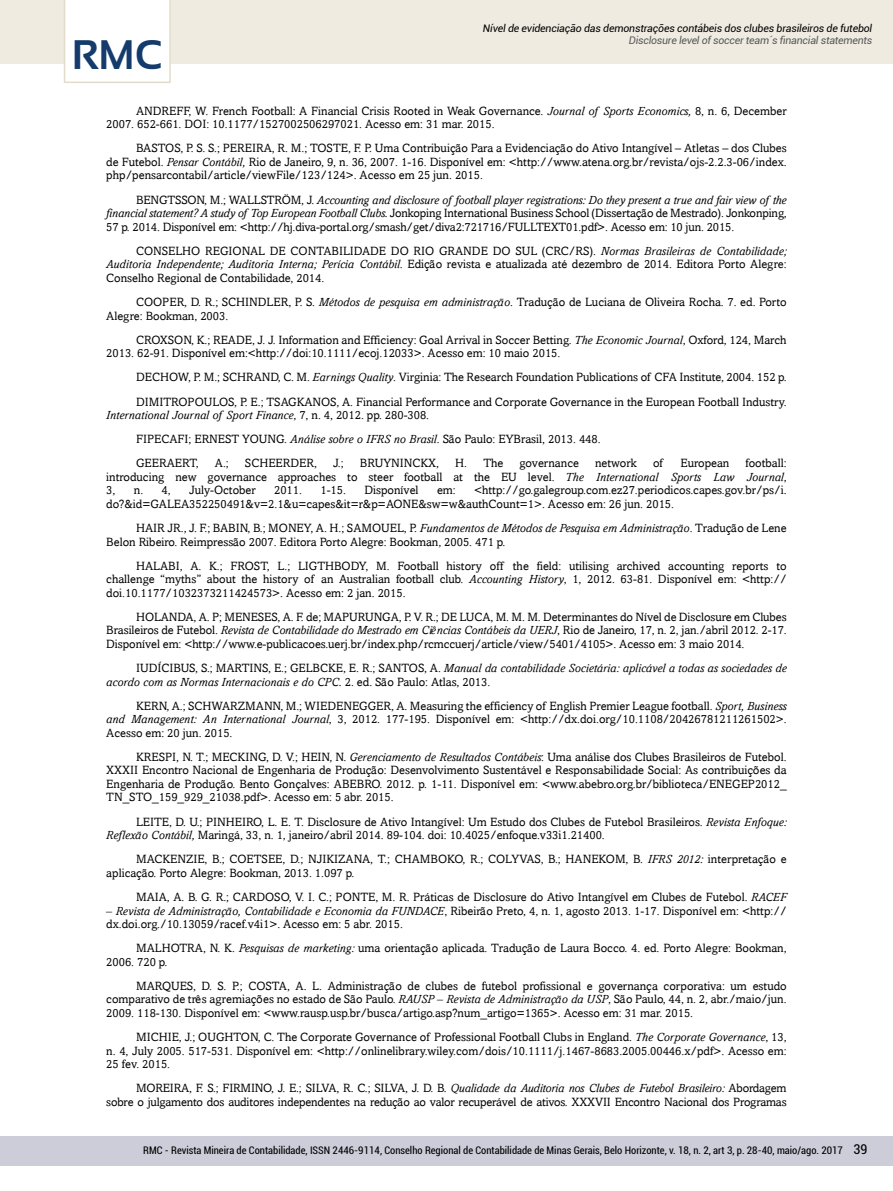
<style>
.page{position:relative;width:893px;height:1191px;background:#fff}
.page>*{position:absolute;margin:0;border:0;box-sizing:border-box;transform-origin:0 0}
.t1{font:700 41.25px "Sansation";color:#143b6b}
.t2{font:condensed 13.5px "Roboto";color:#000}
.t3{font:12px/13.5px "Amasis";color:#000}
.t4{font:italic 12px/13.5px "Amasis";color:#000}
.t5{font:condensed 10.5px "Roboto";color:#000}
.t6{font:italic 10.5px "Roboto";letter-spacing:-.015em;color:#000}
.t7{font:italic 10.5px "Roboto";letter-spacing:-.02em;color:#58595b}
.s1{font-style:italic}
.s2{font-style:normal}
</style>
<div class="page">
<div style="left:0;top:1135px;width:893px;height:30px;background:#cdcdda"></div>
<div style="left:0;top:0;width:893px;height:64px;background:#efebe1"></div>
<div style="left:64px;top:0;width:107px;height:83px;background:#fff"></div>
<h1 class="t1" style="left:72px;top:32px;width:92px">RMC</h1>
<p class="t6" style="left:483px;top:21px;width:391px">Nível de evidenciação das demonstrações contábeis dos clubes brasileiros de futebol</p>
<p class="t7" style="left:629px;top:33px;width:245px">Disclosure level of soccer team´s financial statements</p>
<p class="t3" style="left:106px;top:104px;width:682px;text-indent:30px">ANDREFF, W. French Football: A Financial Crisis Rooted in Weak Governance. <span class="s1">Journal of Sports Economics,</span> 8, n. 6, December<br>2007. 652-661. DOI: 10.1177/1527002506297021. Acesso em: 31 mar. 2015.</p>
<p class="t3" style="left:106px;top:141px;width:682px;text-align:justify;text-indent:30px">BASTOS, P. S. S.; PEREIRA, R. M.; TOSTE, F. P. Uma Contribuição Para a Evidenciação do Ativo Intangível – Atletas – dos Clubes de Futebol. <span class="s1">Pensar Contábil,</span> Rio de Janeiro, 9, n. 36, 2007. 1-16. Disponível em: &lt;http://www.atena.org.br/revista/ojs-2.2.3-06/index. php/pensarcontabil/article/viewFile/123/124&gt;. Acesso em 25 jun. 2015.</p>
<p class="t3" style="left:106px;top:193px;width:682px;text-align:justify;text-indent:30px">BENGTSSON, M.; WALLSTRÖM, J. <span class="s1">Accounting and disclosure of football player registrations: Do they present a true and fair view of the financial statement? A study of Top European Football Clubs.</span> Jonkoping International Business School (Dissertação de Mestrado). Jonkonping, 57 p. 2014. Disponível em: &lt;http://hj.diva-portal.org/smash/get/diva2:721716/FULLTEXT01.pdf&gt;. Acesso em: 10 jun. 2015.</p>
<p class="t3" style="left:106px;top:244px;width:682px;text-align:justify;text-indent:30px">CONSELHO REGIONAL DE CONTABILIDADE DO RIO GRANDE DO SUL (CRC/RS). <span class="s1">Normas Brasileiras de Contabilidade; Auditoria Independente; Auditoria Interna; Perícia Contábil</span>. Edição revista e atualizada até dezembro de 2014. Editora Porto Alegre:<br>Conselho Regional de Contabilidade, 2014.</p>
<p class="t3" style="left:106px;top:295px;width:682px;text-indent:30px">COOPER, D. R.; SCHINDLER, P. S. <span class="s1">Métodos de pesquisa em administração</span>. Tradução de Luciana de Oliveira Rocha. 7. ed. Porto<br>Alegre: Bookman, 2003.</p>
<p class="t3" style="left:106px;top:333px;width:682px;text-indent:30px">CROXSON, K.; READE, J. J. Information and Efficiency: Goal Arrival in Soccer Betting. <span class="s1">The Economic Journal</span>, Oxford, 124, March<br>2013. 62-91. Disponível em:&lt;http://doi:10.1111/ecoj.12033&gt;. Acesso em: 10 maio 2015.</p>
<p class="t3" style="left:136px;top:365px;width:652px;line-height:24.2px">DECHOW, P. M.; SCHRAND, C. M. <span class="s1">Earnings Quality</span>. Virginia: The Research Foundation Publications of CFA Institute, 2004. 152 p.<br>DIMITROPOULOS, P. E.; TSAGKANOS, A. Financial Performance and Corporate Governance in the European Football Industry.</p>
<p class="t3" style="left:136px;top:403px;width:466px;line-height:24.2px;text-indent:-30px"><span class="s1">International Journal of Sport Finance</span>, 7, n. 4, 2012. pp. 280-308.<br>FIPECAFI; ERNEST YOUNG. <span class="s1">Análise sobre o IFRS no Brasil</span>. São Paulo: EYBrasil, 2013. 448.<br>GEERAERT,</p>
<p class="t3" style="left:106px;top:456px;width:682px;text-align:justify;text-indent:639px">football: introducing new governance approaches to steer football at the EU level. <span class="s1">The International Sports Law Journal</span>, 3,</p>
<p class="t3" style="left:215px;top:456px;width:15px">A.;</p>
<p class="t3" style="left:245px;top:456px;width:73px">SCHEERDER,</p>
<p class="t3" style="left:333px;top:456px;width:12px">J.;</p>
<p class="t3" style="left:360px;top:456px;width:81px">BRUYNINCKX,</p>
<p class="t3" style="left:455px;top:456px;width:50px">H. The</p>
<p class="t3" style="left:519px;top:456px;width:61px">governance</p>
<p class="t3" style="left:595px;top:456px;width:43px">network</p>
<p class="t3" style="left:653px;top:456px;width:11px">of</p>
<p class="t3" style="left:680px;top:456px;width:50px">European</p>
<p class="t3" style="left:106px;top:483px;width:682px;text-indent:368px">&lt;http://go.galegroup.com.ez27.periodicos.capes.gov.br/ps/i. do?&amp;id=GALEA352250491&amp;v=2.1&amp;u=capes&amp;it=r&amp;p=AONE&amp;sw=w&amp;authCount=1&gt;. Acesso em: 26 jun. 2015.</p>
<p class="t3" style="left:106px;top:521px;width:682px;text-indent:30px">HAIR JR., J. F.; BABIN, B.; MONEY, A. H.; SAMOUEL, P. <span class="s1">Fundamentos de Métodos de Pesquisa em Administração</span>. Tradução de Lene<br>Belon Ribeiro. Reimpressão 2007. Editora Porto Alegre: Bookman, 2005. 471 p.</p>
<p class="t3" style="left:106px;top:559px;width:682px;text-align:justify;text-indent:30px">HALABI, A. K.; FROST, L.; LIGTHBODY, M. Football history off the field: utilising archived accounting reports to challenge “myths” about the history of an Australian football club. <span class="s1">Accounting History</span>, 1, 2012. 63-81. Disponível em: &lt;http:// doi.10.1177/1032373211424573&gt;. Acesso em: 2 jan. 2015.</p>
<p class="t3" style="left:106px;top:610px;width:682px;text-align:justify;text-indent:30px">HOLANDA, A. P; MENESES, A. F. de; MAPURUNGA, P. V. R.; DE LUCA, M. M. M. Determinantes do Nível de Disclosure em Clubes Brasileiros de Futebol. <span class="s1">Revista de Contabilidade do Mestrado em Ciências Contábeis da UERJ</span>, Rio de Janeiro, 17, n. 2, jan./abril 2012. 2-17.<br>Disponível em: &lt;http://www.e-publicacoes.uerj.br/index.php/rcmccuerj/article/view/5401/4105&gt;. Acesso em: 3 maio 2014.</p>
<p class="t4" style="left:106px;top:661px;width:682px;text-indent:30px"><span class="s2">IUDÍCIBUS, S.; MARTINS, E.; GELBCKE, E. R.; SANTOS, A.</span> Manual da contabilidade Societária: aplicável a todas as sociedades de acordo com as Normas Internacionais e do CPC. <span class="s2">2. ed. São Paulo: Atlas, 2013.</span></p>
<p class="t3" style="left:106px;top:699px;width:682px;text-align:justify;text-indent:30px">KERN, A.; SCHWARZMANN, M.; WIEDENEGGER, A. Measuring the efficiency of English Premier League football. <span class="s1">Sport, Business and Management: An International Journal</span>, 3, 2012. 177-195. Disponível em: &lt;http://dx.doi.org/10.1108/20426781211261502&gt;.<br>Acesso em: 20 jun. 2015.</p>
<p class="t3" style="left:106px;top:750px;width:682px;text-align:justify;text-indent:30px">KRESPI, N. T.; MECKING, D. V.; HEIN, N. <span class="s1">Gerenciamento de Resultados Contábeis</span>: Uma análise dos Clubes Brasileiros de Futebol.<br>XXXII Encontro Nacional de Engenharia de Produção: Desenvolvimento Sustentável e Responsabilidade Social: As contribuições da Engenharia de Produção. Bento Gonçalves: ABEBRO. 2012. p. 1-11. Disponível em: &lt;www.abebro.org.br/biblioteca/ENEGEP2012_ TN_STO_159_929_21038.pdf&gt;. Acesso em: 5 abr. 2015.</p>
<p class="t3" style="left:106px;top:814px;width:682px;text-indent:30px">LEITE, D. U.; PINHEIRO, L. E. T. Disclosure de Ativo Intangível: Um Estudo dos Clubes de Futebol Brasileiros. <span class="s1">Revista Enfoque:<br>Reflexão Contábil,</span> Maringá, 33, n. 1, janeiro/abril 2014. 89-104. doi: 10.4025/enfoque.v33i1.21400.</p>
<p class="t3" style="left:106px;top:852px;width:682px;text-indent:30px">MACKENZIE, B.; COETSEE, D.; NJIKIZANA, T.; CHAMBOKO, R.; COLYVAS, B.; HANEKOM, B. <span class="s1">IFRS 2012:</span> interpretação e aplicação. Porto Alegre: Bookman, 2013. 1.097 p.</p>
<p class="t3" style="left:136px;top:890px;width:652px">MAIA, A. B. G. R.; CARDOSO, V. I. C.; PONTE, M. R. Práticas de Disclosure do Ativo Intangível em Clubes de Futebol. <span class="s1">RACEF</span></p>
<p class="t3" style="left:106px;top:903px;width:682px"><span class="s1">– Revista de Administração, Contabilidade e Economia da FUNDACE</span>, Ribeirão Preto, 4, n. 1, agosto 2013. 1-17. Disponível em: &lt;http:// dx.doi.org./10.13059/racef.v4i1&gt;. Acesso em: 5 abr. 2015.</p>
<p class="t3" style="left:106px;top:941px;width:682px;text-indent:30px">MALHOTRA, N. K. <span class="s1">Pesquisas de marketing:</span> uma orientação aplicada. Tradução de Laura Bocco. 4. ed. Porto Alegre: Bookman,<br>2006. 720 p.</p>
<p class="t3" style="left:106px;top:979px;width:682px;text-align:justify;text-indent:30px">MARQUES, D. S. P.; COSTA, A. L. Administração de clubes de futebol profissional e governança corporativa: um estudo comparativo de três agremiações no estado de São Paulo. <span class="s1">RAUSP – Revista de Administração da USP</span>, São Paulo, 44, n. 2, abr./maio/jun.<br>2009. 118-130. Disponível em: &lt;www.rausp.usp.br/busca/artigo.asp?num_artigo=1365&gt;. Acesso em: 31 mar. 2015.</p>
<p class="t3" style="left:106px;top:1030px;width:682px;text-align:justify;text-indent:30px">MICHIE, J.; OUGHTON, C. The Corporate Governance of Professional Football Clubs in England. <span class="s1">The Corporate Governance</span>, 13, n. 4, July 2005. 517-531. Disponível em: &lt;http://onlinelibrary.wiley.com/dois/10.1111/j.1467-8683.2005.00446.x/pdf&gt;. Acesso em:<br>25 fev. 2015.</p>
<p class="t3" style="left:106px;top:1081px;width:682px;text-align:right">MOREIRA, F. S.; FIRMINO, J. E.; SILVA, R. C.; SILVA, J. D. B. <span class="s1">Qualidade da Auditoria nos Clubes de Futebol Brasileiro:</span> Abordagem sobre o julgamento dos auditores independentes na redução ao valor recuperável de ativos. XXXVII Encontro Nacional dos Programas</p>
<p class="t3" style="left:134px;top:483px;width:38px">n. 4,</p>
<p class="t3" style="left:189px;top:483px;width:68px">July-October</p>
<p class="t3" style="left:274px;top:483px;width:29px">2011.</p>
<p class="t3" style="left:320px;top:483px;width:27px">1-15.</p>
<p class="t3" style="left:364px;top:483px;width:56px">Disponível</p>
<p class="t3" style="left:437px;top:483px;width:20px">em:</p>
<p class="t5" style="left:143px;top:1143px;width:701px">RMC - Revista Mineira de Contabilidade, ISSN 2446-9114, Conselho Regional de Contabilidade de Minas Gerais, Belo Horizonte, v. 18, n. 2, art 3, p. 28-40, maio/ago. 2017</p>
<p class="t2" style="left:853px;top:1140px;width:15px">39</p>
</div>
